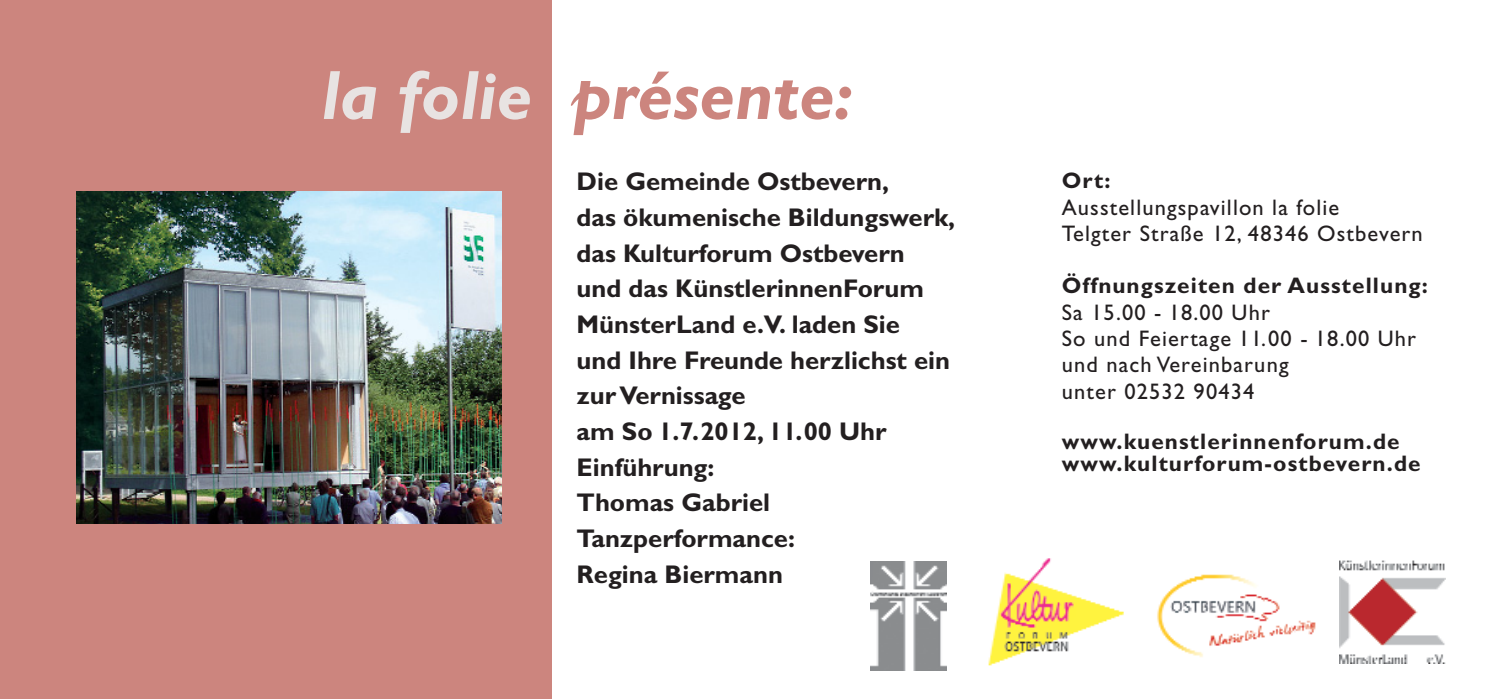
<style>
.page{position:relative;width:1488px;height:700px;background:#fff}
.page>*{position:absolute;margin:0;border:0;box-sizing:border-box;transform-origin:0 0}
.t1{font:italic 700 70px "Gill Sans";color:#cc857e}
.t2{font:700 25.5px/35.5px "Gill Sans";color:#231f20}
.t3{font:22.5px/26.2px "Gill Sans";letter-spacing:.05em;color:#231f20}
.t4{font:700 22.5px/22.5px "Gill Sans";letter-spacing:.05em;color:#231f20}
.s1{color:#e8e3e2}
</style>
<div class="page">
<div style="left:0;top:0;width:551px;height:698px;background:#cc857e"></div>
<img style="left:76px;top:192px;width:426px;height:331px">
<img style="left:1157px;top:574px;width:159px;height:83px">
<img style="left:1339px;top:560px;width:106px;height:103px">
<img style="left:870px;top:561px;width:76px;height:108px">
<img style="left:988px;top:558px;width:136px;height:108px">
<h1 class="t1" style="left:321px;top:71px;width:533px"><span class="s1">la folie</span> présente:</h1>
<p class="t2" style="left:576px;top:167px;width:380px">Die Gemeinde Ostbevern,<br>das ökumenische Bildungswerk, das Kulturforum Ostbevern und das KünstlerinnenForum<br>MünsterLand e.V. laden Sie<br>und Ihre Freunde herzlichst ein zur Vernissage<br>am So 1.7.2012, 11.00 Uhr<br>Einführung:<br>Thomas Gabriel<br>Tanzperformance:<br>Regina Biermann</p>
<p class="t4" style="left:1061px;top:172px;width:50px">Ort:</p>
<p class="t3" style="left:1061px;top:196px;width:363px">Ausstellungspavillon la folie<br>Telgter Straße 12, 48346 Ostbevern</p>
<p class="t4" style="left:1061px;top:277px;width:368px">Öffnungszeiten der Ausstellung:</p>
<p class="t3" style="left:1061px;top:301px;width:356px">Sa 15.00 - 18.00 Uhr<br>So und Feiertage 11.00 - 18.00 Uhr und nach Vereinbarung<br>unter 02532 90434</p>
<p class="t4" style="left:1061px;top:432px;width:360px">www.kuenstlerinnenforum.de www.kulturforum-ostbevern.de</p>
</div>
